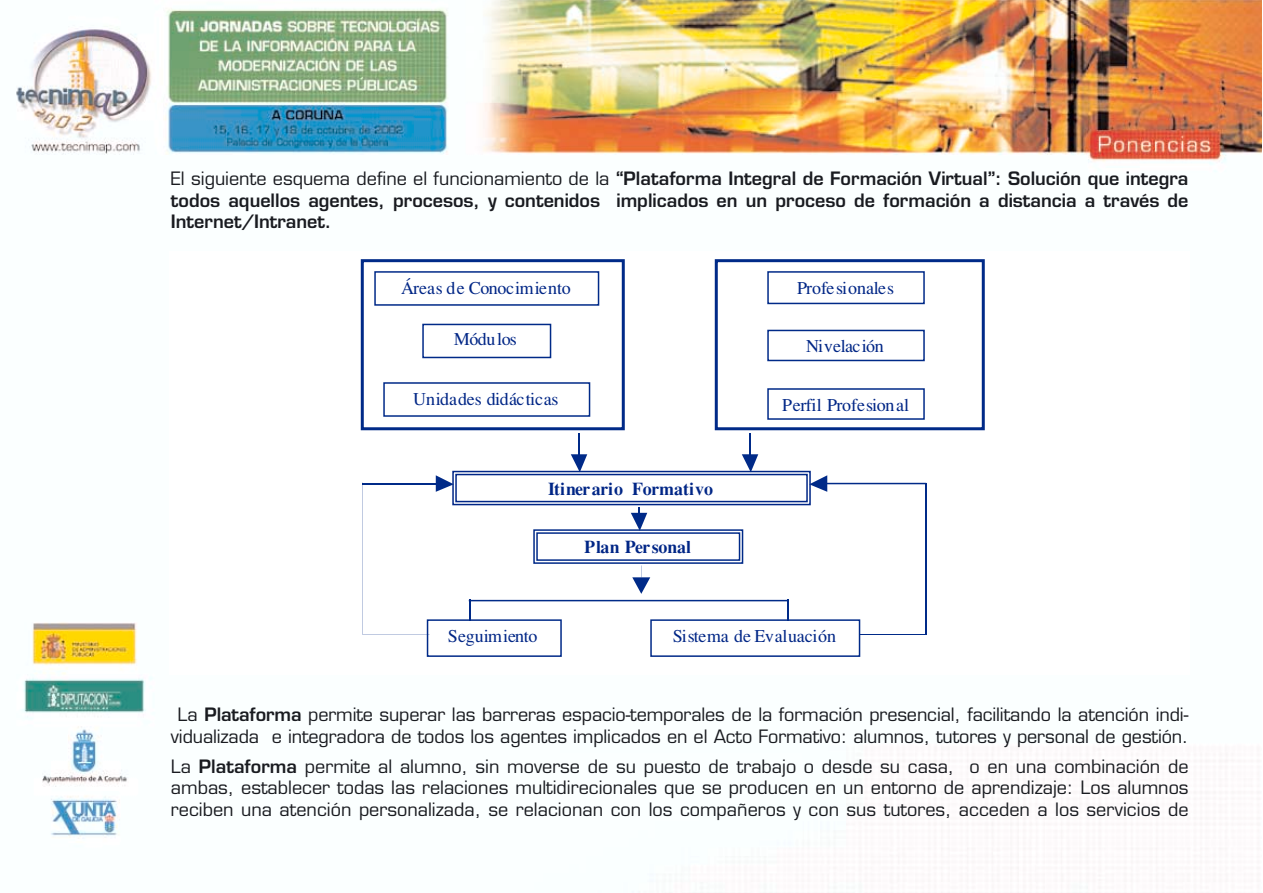
<style>
.page{position:relative;width:1263px;height:893px;background:#fff}
.page>*{position:absolute;margin:0;border:0;box-sizing:border-box;transform-origin:0 0}
.t1{font:18px/21.6px "Eurostile";letter-spacing:-.005em;color:#191b20;text-align:center}
.t2{font:600 18px/21.6px "Eurostile";color:#191b20;text-align:justify}
.t3{font:18px "Times";letter-spacing:-.01em;color:#002686}
.t4{font:700 18px "Times";letter-spacing:-.005em;color:#002686}
.s1{font-weight:400}
.s2{font-weight:600}
</style>
<div class="page">
<img style="left:16px;top:0;width:1246px;height:888px">
<div style="left:169px;top:251px;width:1021px;height:423px;background:#fff"></div>
<div style="left:715px;top:259px;width:270px;height:171px;border:3px solid #002a88"></div>
<div style="left:767px;top:271px;width:158px;height:33px;border:2px solid #002a88"></div>
<div style="left:767px;top:388px;width:158px;height:32px;border:2px solid #002a88"></div>
<div style="left:767px;top:330px;width:158px;height:31px;border:2px solid #002a88"></div>
<div style="left:374px;top:271px;width:225px;height:35px;border:2px solid #002a88"></div>
<div style="left:422px;top:324px;width:129px;height:34px;border:2px solid #002a88"></div>
<div style="left:361px;top:259px;width:264px;height:171px;border:3px solid #002a88"></div>
<div style="left:650px;top:619px;width:210px;height:38px;border:2px solid #002a88"></div>
<div style="left:427px;top:619px;width:135px;height:38px;border:2px solid #002a88"></div>
<hr style="left:578px;top:433px;width:2px;height:23px;background:#002a88">
<hr style="left:749px;top:433px;width:2px;height:23px;background:#002a88">
<svg style="left:469px;top:600px;width:319px;height:21px"></svg>
<hr style="left:925px;top:483px;width:1px;height:151px;background:#002a88">
<hr style="left:362px;top:483px;width:75px;height:1px;background:#002a88">
<svg style="left:436px;top:454px;width:490px;height:110px"></svg>
<svg style="left:632px;top:577px;width:18px;height:17px"></svg>
<p class="t2" style="left:171px;top:170px;width:1019px"><span class="s1">El siguiente esquema define el funcionamiento de la</span> “Plataforma Integral de Formación Virtual”: Solución que integra todos aquellos agentes, procesos, y contenidos implicados en un proceso de formación a distancia a través de Internet/Intranet.</p>
<p class="t3" style="left:401px;top:281px;width:171px">Áreas de Conocimiento</p>
<p class="t3" style="left:454px;top:332px;width:65px">Módulos</p>
<p class="t3" style="left:413px;top:392px;width:147px">Unidades didácticas</p>
<p class="t4" style="left:548px;top:482px;width:167px">Itinerario Formativo</p>
<p class="t4" style="left:584px;top:540px;width:109px">Plan Personal</p>
<p class="t3" style="left:797px;top:281px;width:99px">Profesionales</p>
<p class="t3" style="left:806px;top:339px;width:79px">Nivelación</p>
<p class="t3" style="left:782px;top:398px;width:128px">Perfil Profesional</p>
<p class="t3" style="left:448px;top:629px;width:91px">Seguimiento</p>
<p class="t3" style="left:673px;top:629px;width:165px">Sistema de Evaluación</p>
<p class="t1" style="left:171px;top:705px;width:1019px">La <span class="s2">Plataforma</span> permite superar las barreras espacio-temporales de la formación presencial, facilitando la atención indi&shy;vidualizada e integradora de todos los agentes implicados en el Acto Formativo: alumnos, tutores y personal de gestión.</p>
<p class="t1" style="left:171px;top:757px;width:1019px;text-align:justify">La <span class="s2">Plataforma</span> permite al alumno, sin moverse de su puesto de trabajo o desde su casa, o en una combinación de ambas, establecer todas las relaciones multidirecionales que se producen en un entorno de aprendizaje: Los alumnos reciben una atención personalizada, se relacionan con los compañeros y con sus tutores, acceden a los servicios de</p>
</div>
